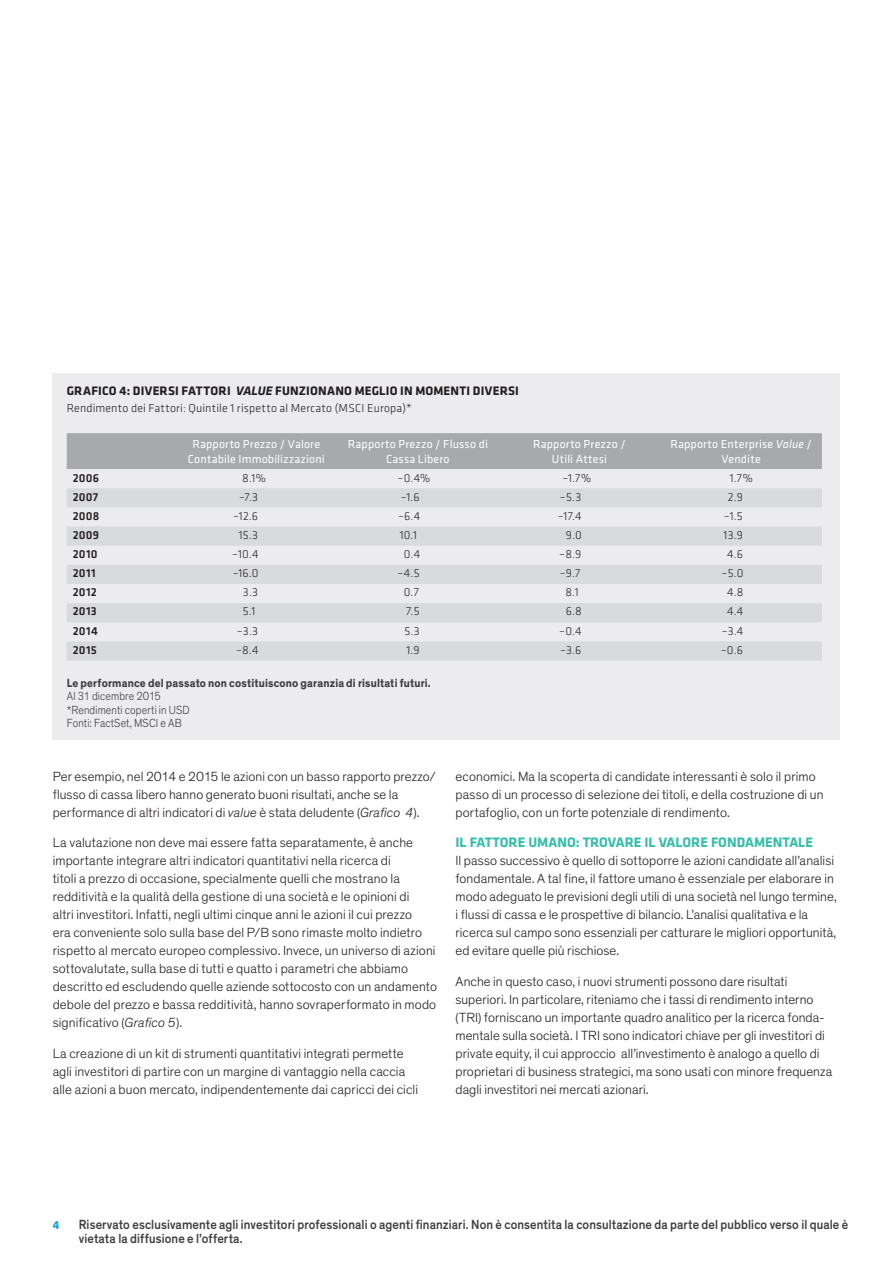
<style>
.page{position:relative;width:893px;height:1263px;background:#fff}
.page>*{position:absolute;margin:0;border:0;box-sizing:border-box;transform-origin:0 0}
.t1{font:700 14.25px "Klavika";color:#36beab}
.t2{font:300 13.5px/18px "Theinhardt";letter-spacing:.005em;color:#231f20}
.t3{font:500 13.5px/14.2px "Theinhardt";letter-spacing:.01em;color:#3e3e3f;scale:.9 1}
.t4{font:700 12.75px "Klavika";letter-spacing:.01em;color:#231f20}
.t5{font:300 12px "Klavika";letter-spacing:.015em;color:#231f20}
.t6{font:12px/15px "Klavika";letter-spacing:.01em;color:#fff;text-align:center}
.t7{font:700 12px "Theinhardt";letter-spacing:.015em;color:#3e3e3f;scale:.9 1}
.t8{font:300 12px/13.5px "Theinhardt";letter-spacing:.01em;color:#3e3e3f;scale:.9 1}
.t9{font:500 12px "Klavika";letter-spacing:.015em;color:#231f20}
.t10{font:700 12px "Klavika";color:#139cd8}
.s1{font-style:italic}
</style>
<div class="page">
<div style="left:52px;top:373px;width:787px;height:367px;background:#ececee"></div>
<div style="left:67px;top:433px;width:755px;height:36px;background:#a8a9ad"></div>
<svg style="left:67px;top:488px;width:755px;height:172px;fill:#d9dadc"></svg>
<p class="t4" style="left:67px;top:382px;width:454px">GRAFICO 4: DIVERSI FATTORI <span class="s1">VALUE</span> FUNZIONANO MEGLIO IN MOMENTI DIVERSI</p>
<p class="t5" style="left:67px;top:401px;width:347px">Rendimento dei Fattori: Quintile 1 rispetto al Mercato (MSCI Europa)*</p>
<p class="t6" style="left:188px;top:436px;width:139px">Rapporto Prezzo / Valore<br>Contabile Immobilizzazioni</p>
<p class="t6" style="left:348px;top:436px;width:142px">Rapporto Prezzo / Flusso di<br>Cassa Libero</p>
<p class="t6" style="left:533px;top:436px;width:94px">Rapporto Prezzo /<br>Utili Attesi</p>
<p class="t6" style="left:670px;top:436px;width:143px">Rapporto Enterprise <span class="s1">Value</span> /<br>Vendite</p>
<p class="t9" style="left:73px;top:469px;width:28px">2006</p>
<p class="t5" style="left:242px;top:470px;width:25px">8.1%</p>
<p class="t5" style="left:398px;top:470px;width:34px">–0.4%</p>
<p class="t5" style="left:562px;top:470px;width:30px">–1.7%</p>
<p class="t5" style="left:730px;top:470px;width:25px">1.7%</p>
<p class="t9" style="left:73px;top:489px;width:27px">2007</p>
<p class="t5" style="left:239px;top:489px;width:21px">–7.3</p>
<p class="t5" style="left:401px;top:489px;width:21px">–1.6</p>
<p class="t5" style="left:560px;top:489px;width:23px">–5.3</p>
<p class="t5" style="left:728px;top:489px;width:17px">2.9</p>
<p class="t9" style="left:73px;top:508px;width:28px">2008</p>
<p class="t5" style="left:233px;top:509px;width:27px">–12.6</p>
<p class="t5" style="left:398px;top:509px;width:24px">–6.4</p>
<p class="t5" style="left:558px;top:509px;width:26px">–17.4</p>
<p class="t5" style="left:724px;top:509px;width:20px">–1.5</p>
<p class="t9" style="left:73px;top:527px;width:28px">2009</p>
<p class="t5" style="left:239px;top:528px;width:21px">15.3</p>
<p class="t5" style="left:400px;top:528px;width:19px">10.1</p>
<p class="t5" style="left:566px;top:528px;width:17px">9.0</p>
<p class="t5" style="left:723px;top:528px;width:21px">13.9</p>
<p class="t9" style="left:73px;top:546px;width:26px">2010</p>
<p class="t5" style="left:232px;top:547px;width:28px">–10.4</p>
<p class="t5" style="left:404px;top:547px;width:18px">0.4</p>
<p class="t5" style="left:559px;top:547px;width:24px">–8.9</p>
<p class="t5" style="left:727px;top:547px;width:17px">4.6</p>
<p class="t9" style="left:73px;top:565px;width:25px">2011</p>
<p class="t5" style="left:233px;top:566px;width:27px">–16.0</p>
<p class="t5" style="left:397px;top:566px;width:24px">–4.5</p>
<p class="t5" style="left:560px;top:566px;width:22px">–9.7</p>
<p class="t5" style="left:721px;top:566px;width:23px">–5.0</p>
<p class="t9" style="left:73px;top:584px;width:26px">2012</p>
<p class="t5" style="left:243px;top:585px;width:17px">3.3</p>
<p class="t5" style="left:404px;top:585px;width:17px">0.7</p>
<p class="t5" style="left:565px;top:585px;width:15px">8.1</p>
<p class="t5" style="left:727px;top:585px;width:18px">4.8</p>
<p class="t9" style="left:73px;top:603px;width:26px">2013</p>
<p class="t5" style="left:243px;top:604px;width:14px">5.1</p>
<p class="t5" style="left:406px;top:604px;width:15px">7.5</p>
<p class="t5" style="left:566px;top:604px;width:18px">6.8</p>
<p class="t5" style="left:727px;top:604px;width:18px">4.4</p>
<p class="t9" style="left:73px;top:622px;width:27px">2014</p>
<p class="t5" style="left:237px;top:623px;width:23px">–3.3</p>
<p class="t5" style="left:404px;top:623px;width:17px">5.3</p>
<p class="t5" style="left:559px;top:623px;width:24px">–0.4</p>
<p class="t5" style="left:722px;top:623px;width:23px">–3.4</p>
<p class="t9" style="left:73px;top:642px;width:26px">2015</p>
<p class="t5" style="left:236px;top:642px;width:24px">–8.4</p>
<p class="t5" style="left:407px;top:642px;width:15px">1.9</p>
<p class="t5" style="left:560px;top:642px;width:23px">–3.6</p>
<p class="t5" style="left:721px;top:642px;width:24px">–0.6</p>
<p class="t7" style="left:67px;top:675px;width:406px">Le performance del passato non costituiscono garanzia di risultati futuri.</p>
<p class="t8" style="left:67px;top:690px;width:138px">Al 31 dicembre 2015 *Rendimenti coperti in USD<br>Fonti: FactSet, MSCI e AB</p>
<p class="t2" style="left:53px;top:767px;width:385px">Per esempio, nel 2014 e 2015 le azioni con un basso rapporto prezzo/ flusso di cassa libero hanno generato buoni risultati, anche se la performance di altri indicatori di <span class="s1">value</span> è stata deludente (<span class="s1">Grafico 4</span>).</p>
<p class="t2" style="left:53px;top:834px;width:386px">La valutazione non deve mai essere fatta separatamente, è anche importante integrare altri indicatori quantitativi nella ricerca di<br>titoli a prezzo di occasione, specialmente quelli che mostrano la redditività e la qualità della gestione di una società e le opinioni di<br>altri investitori. Infatti, negli ultimi cinque anni le azioni il cui prezzo<br>era conveniente solo sulla base del P/B sono rimaste molto indietro rispetto al mercato europeo complessivo. Invece, un universo di azioni sottovalutate, sulla base di tutti e quatto i parametri che abbiamo descritto ed escludendo quelle aziende sottocosto con un andamento debole del prezzo e bassa redditività, hanno sovraperformato in modo significativo (<span class="s1">Grafico 5</span>).</p>
<p class="t2" style="left:53px;top:1045px;width:367px">La creazione di un kit di strumenti quantitativi integrati permette agli investitori di partire con un margine di vantaggio nella caccia alle azioni a buon mercato, indipendentemente dai capricci dei cicli</p>
<p class="t2" style="left:455px;top:767px;width:369px">economici. Ma la scoperta di candidate interessanti è solo il primo passo di un processo di selezione dei titoli, e della costruzione di un portafoglio, con un forte potenziale di rendimento.</p>
<p class="t1" style="left:455px;top:832px;width:359px">IL FATTORE UMANO: TROVARE IL VALORE FONDAMENTALE</p>
<p class="t2" style="left:455px;top:852px;width:383px">Il passo successivo è quello di sottoporre le azioni candidate all’analisi fondamentale. A tal fine, il fattore umano è essenziale per elaborare in modo adeguato le previsioni degli utili di una società nel lungo termine, i flussi di cassa e le prospettive di bilancio. L’analisi qualitativa e la ricerca sul campo sono essenziali per catturare le migliori opportunità, ed evitare quelle più rischiose.</p>
<p class="t2" style="left:455px;top:973px;width:378px">Anche in questo caso, i nuovi strumenti possono dare risultati superiori. In particolare, riteniamo che i tassi di rendimento interno (TRI) forniscano un importante quadro analitico per la ricerca fonda&shy;mentale sulla società. I TRI sono indicatori chiave per gli investitori di private equity, il cui approccio all’investimento è analogo a quello di proprietari di business strategici, ma sono usati con minore frequenza dagli investitori nei mercati azionari.</p>
<p class="t10" style="left:53px;top:1216px;width:8px">4</p>
<p class="t3" style="left:79px;top:1217px;width:856px">Riservato esclusivamente agli investitori professionali o agenti finanziari. Non è consentita la consultazione da parte del pubblico verso il quale è vietata la diffusione e l’offerta.</p>
</div>
